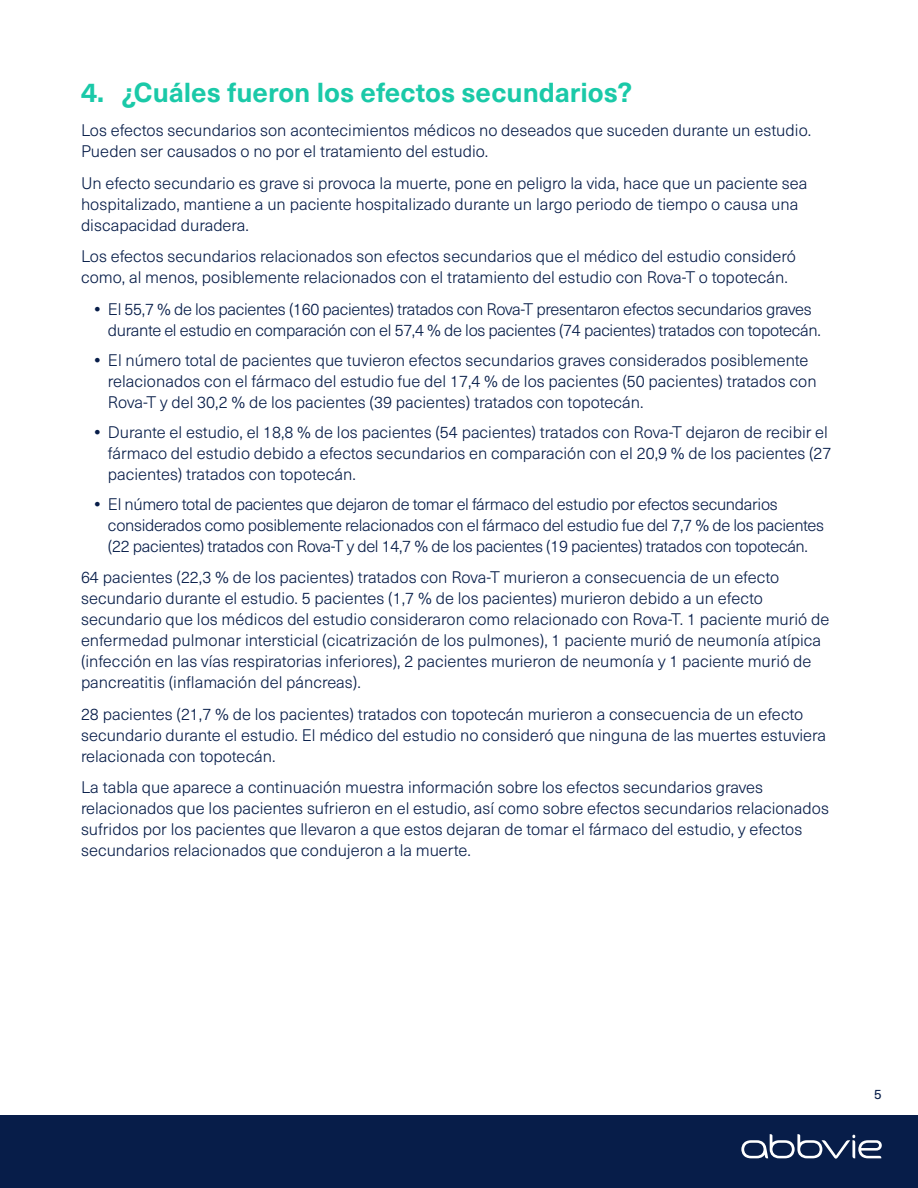
<style>
.page{position:relative;width:918px;height:1188px;background:#fff}
.page>*{position:absolute;margin:0;border:0;box-sizing:border-box;transform-origin:0 0}
.t1{font:700 27px "Neue Haas Unica Pro";color:#1ac9a8}
.t2{font:300 16.5px/21px "Neue Haas Unica Pro";color:#071d49}
.t3{font:300 16.5px/21px "Neue Haas Unica Pro";letter-spacing:-.02em;color:#071d49}
.t4{font:13.5px "Neue Haas Unica Pro";color:#071d49}
.s1{font-weight:700}
</style>
<div class="page">
<div style="left:0;top:1115px;width:918px;height:73px;background:#071d49"></div>
<svg style="left:741px;top:1134px;width:141px;height:25px"></svg>
<h1 class="t1" style="left:81px;top:76px;width:553px">4. ¿Cuáles fueron los efectos secundarios?</h1>
<p class="t2" style="left:81px;top:120px;width:732px">Los efectos secundarios son acontecimientos médicos no deseados que suceden durante un estudio.<br>Pueden ser causados o no por el tratamiento del estudio.</p>
<p class="t2" style="left:81px;top:173px;width:728px">Un efecto secundario es grave si provoca la muerte, pone en peligro la vida, hace que un paciente sea hospitalizado, mantiene a un paciente hospitalizado durante un largo periodo de tiempo o causa una discapacidad duradera.</p>
<p class="t2" style="left:81px;top:246px;width:716px">Los efectos secundarios relacionados son efectos secundarios que el médico del estudio consideró como, al menos, posiblemente relacionados con el tratamiento del estudio con Rova-T o topotecán.</p>
<p class="t3" style="left:108px;top:299px;width:714px;text-indent:-13px"><span class="s1">•</span> El 55,7 % de los pacientes (160 pacientes) tratados con Rova-T presentaron efectos secundarios graves durante el estudio en comparación con el 57,4 % de los pacientes (74 pacientes) tratados con topotecán.</p>
<p class="t2" style="left:108px;top:350px;width:710px;text-indent:-13px"><span class="s1">•</span> El número total de pacientes que tuvieron efectos secundarios graves considerados posiblemente relacionados con el fármaco del estudio fue del 17,4 % de los pacientes (50 pacientes) tratados con<br>Rova-T y del 30,2 % de los pacientes (39 pacientes) tratados con topotecán.</p>
<p class="t2" style="left:108px;top:422px;width:725px;text-indent:-13px"><span class="s1">•</span> Durante el estudio, el 18,8 % de los pacientes (54 pacientes) tratados con Rova-T dejaron de recibir el fármaco del estudio debido a efectos secundarios en comparación con el 20,9 % de los pacientes (27 pacientes) tratados con topotecán.</p>
<p class="t3" style="left:108px;top:494px;width:718px;text-indent:-13px"><span class="s1">•</span> El número total de pacientes que dejaron de tomar el fármaco del estudio por efectos secundarios considerados como posiblemente relacionados con el fármaco del estudio fue del 7,7 % de los pacientes (22 pacientes) tratados con Rova-T y del 14,7 % de los pacientes (19 pacientes) tratados con topotecán.</p>
<p class="t2" style="left:81px;top:567px;width:750px">64 pacientes (22,3 % de los pacientes) tratados con Rova-T murieron a consecuencia de un efecto secundario durante el estudio. 5 pacientes (1,7 % de los pacientes) murieron debido a un efecto secundario que los médicos del estudio consideraron como relacionado con Rova-T. 1 paciente murió de enfermedad pulmonar intersticial (cicatrización de los pulmones), 1 paciente murió de neumonía atípica (infección en las vías respiratorias inferiores), 2 pacientes murieron de neumonía y 1 paciente murió de pancreatitis (inflamación del páncreas).</p>
<p class="t2" style="left:81px;top:704px;width:747px">28 pacientes (21,7 % de los pacientes) tratados con topotecán murieron a consecuencia de un efecto secundario durante el estudio. El médico del estudio no consideró que ninguna de las muertes estuviera relacionada con topotecán.</p>
<p class="t2" style="left:81px;top:777px;width:750px">La tabla que aparece a continuación muestra información sobre los efectos secundarios graves relacionados que los pacientes sufrieron en el estudio, así como sobre efectos secundarios relacionados sufridos por los pacientes que llevaron a que estos dejaran de tomar el fármaco del estudio, y efectos secundarios relacionados que condujeron a la muerte.</p>
<p class="t4" style="left:874px;top:1086px;width:9px">5</p>
</div>
